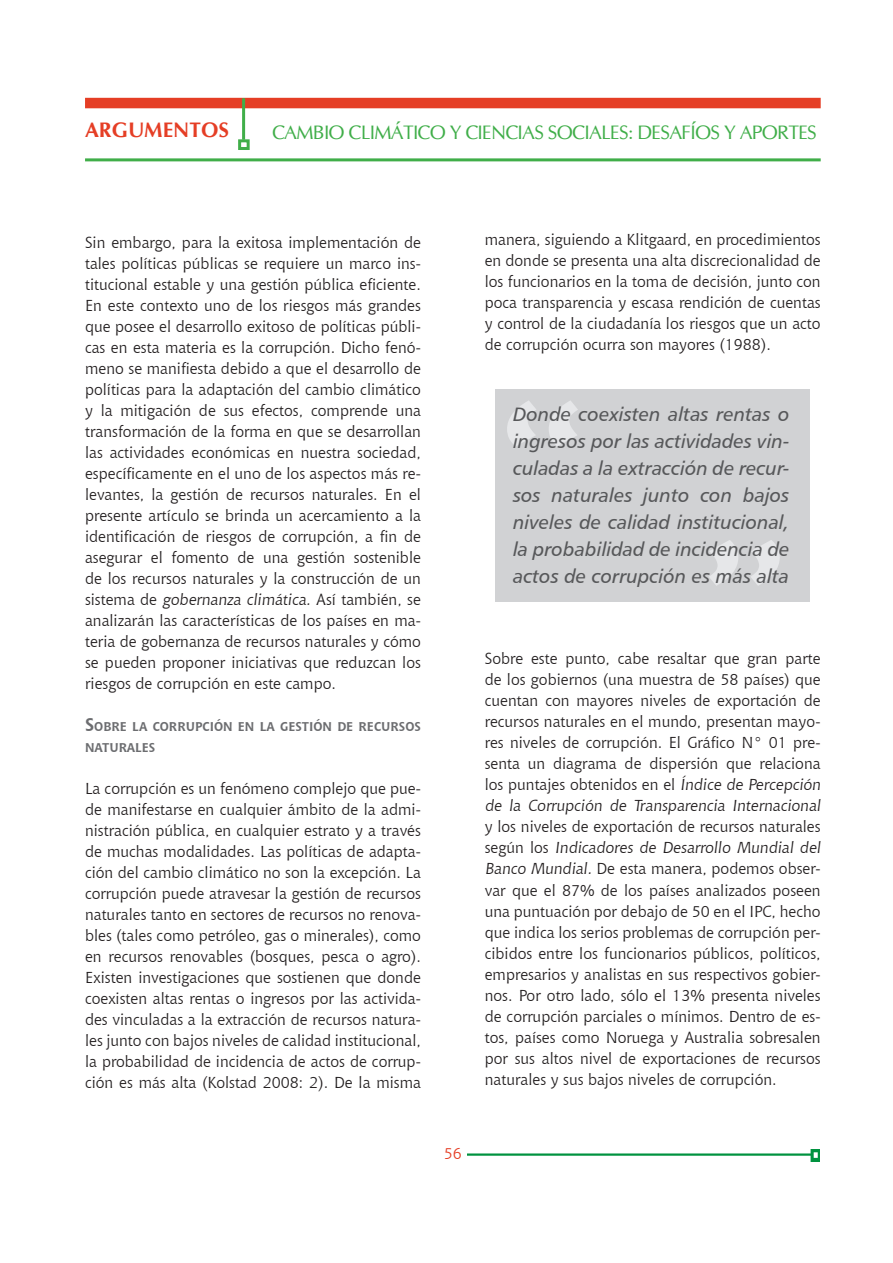
<style>
.page{position:relative;width:893px;height:1263px;background:#fff}
.page>*{position:absolute;margin:0;border:0;box-sizing:border-box;transform-origin:0 0}
.Pies{font:229.95px "Chianti BT";color:#e6e7e9}
.pies2{font:229.95px "Chianti BT";color:#e6e7e9}
.t1{font:700 21px "CG Omega";color:#e53e25}
.Sacada{font:19.5px/27px "Humanist 777 BT Italic B";color:#57585a;text-align:justify}
.Texto_art{font:19.5px "CG Omega";letter-spacing:-.04em;color:#40ae49}
.Texto_art-2{font:15.75px/21px "Chianti BT";color:#231f20;text-align:justify}
.t2{font:15.75px "Chianti BT";color:#e53e25}
.ST1{font:700 12.6px/21px "Chianti BT";color:#6c6d70}
.s1{font-size:18px}
</style>
<div class="page">
<img style="left:467px;top:1150px;width:353px;height:12px">
<div style="left:85px;top:98px;width:736px;height:10px;background:#e53e25"></div>
<hr style="left:242px;top:98px;width:3px;height:42px;background:#40ae49">
<div style="left:238px;top:139px;width:12px;height:11px;border:3px solid #40ae49"></div>
<hr style="left:85px;top:158px;width:736px;height:3px;background:#40ae49">
<div style="left:496px;top:389px;width:314px;height:213px;background:#d1d2d4"></div>
<svg style="left:507px;top:401px;width:71px;height:45px"></svg>
<svg style="left:709px;top:540px;width:71px;height:46px"></svg>
<h2 class="t1" style="left:85px;top:117px;width:146px">ARGUMENTOS</h2>
<p class="Texto_art" style="left:272px;top:121px;width:546px">CAMBIO CLIMÁTICO Y CIENCIAS SOCIALES: DESAFÍOS Y APORTES</p>
<p class="Texto_art-2" style="left:85px;top:231px;width:337px">Sin embargo, para la exitosa implementación de tales políticas públicas se requiere un marco ins&shy;titucional estable y una gestión pública eficiente.<br>En este contexto uno de los riesgos más grandes que posee el desarrollo exitoso de políticas públi&shy;cas en esta materia es la corrupción. Dicho fenó&shy;meno se manifiesta debido a que el desarrollo de políticas para la adaptación del cambio climático y la mitigación de sus efectos, comprende una transformación de la forma en que se desarrollan las actividades económicas en nuestra sociedad, específicamente en el uno de los aspectos más re&shy;levantes, la gestión de recursos naturales. En el presente artículo se brinda un acercamiento a la identificación de riesgos de corrupción, a fin de asegurar el fomento de una gestión sostenible de los recursos naturales y la construcción de un s i ste m a d e gobernanza climática. As í ta m b i é n , s e analizarán las características de los países en ma&shy;teria de gobernanza de recursos naturales y cómo se pueden proponer iniciativas que reduzcan los riesgos de corrupción en este campo.</p>
<p class="ST1" style="left:85px;top:715px;width:337px"><span class="s1">S</span>OBRE LA CORRUPCIÓN EN LA GESTIÓN DE RECURSOS<br>NATURALES</p>
<p class="Texto_art-2" style="left:85px;top:777px;width:337px">La corrupción es un fenómeno complejo que pue&shy;de manifestarse en cualquier ámbito de la admi&shy;nistración pública, en cualquier estrato y a través de muchas modalidades. Las políticas de adapta&shy;ción del cambio climático no son la excepción. La corrupción puede atravesar la gestión de recursos naturales tanto en sectores de recursos no renova&shy;bles (tales como petróleo, gas o minerales), como en recursos renovables (bosques, pesca o agro).<br>Existen investigaciones que sostienen que donde coexisten altas rentas o ingresos por las activida&shy;des vinculadas a la extracción de recursos natura&shy;les junto con bajos niveles de calidad institucional, la probabilidad de incidencia de actos de corrup&shy;ción es más alta (Kolstad 2008: 2). De la misma</p>
<p class="Texto_art-2" style="left:485px;top:229px;width:337px">manera, siguiendo a Klitgaard, en procedimientos en donde se presenta una alta discrecionalidad de los funcionarios en la toma de decisión, junto con poca transparencia y escasa rendición de cuentas y control de la ciudadanía los riesgos que un acto de corrupción ocurra son mayores (1988).</p>
<p class="Pies" style="left:487px;top:331px;width:111px">“</p>
<p class="Sacada" style="left:513px;top:400px;width:278px">Donde coexisten altas rentas o ingresos por las actividades vin&shy;culadas a la extracción de recur&shy;sos naturales junto con bajos niveles de calidad institucional, la probabilidad de incidencia de actos de corrupción es más alta</p>
<p class="pies2" style="left:690px;top:470px;width:111px">”</p>
<p class="Texto_art-2" style="left:485px;top:648px;width:340px;text-align:left">Sobre este punto, cabe resaltar que gran parte de los gobiernos (una muestra de 58 países) que cuentan con mayores niveles de exportación de recursos naturales en el mundo, presentan mayo&shy;res niveles de corrupción. El Gráfico N° 01 pre&shy;senta un diagrama de dispersión que relaciona los puntajes obtenidos en el Índice de Percepción de la Corrupción de Transparencia Internacional y los niveles de exportación de recursos naturales s e g ú n l o s Indicadores de Desarrollo Mundial del Banco Mundial. De esta manera, podemos obser&shy;var que el 87% de los países analizados poseen una puntuación por debajo de 50 en el IPC, hecho que indica los serios problemas de corrupción per&shy;cibidos entre los funcionarios públicos, políticos, empresarios y analistas en sus respectivos gobier&shy;nos. Por otro lado, sólo el 13% presenta niveles de corrupción parciales o mínimos. Dentro de es&shy;tos, países como Noruega y Australia sobresalen por sus altos nivel de exportaciones de recursos naturales y sus bajos niveles de corrupción.</p>
<p class="t2" style="left:444px;top:1142px;width:20px">56</p>
</div>
